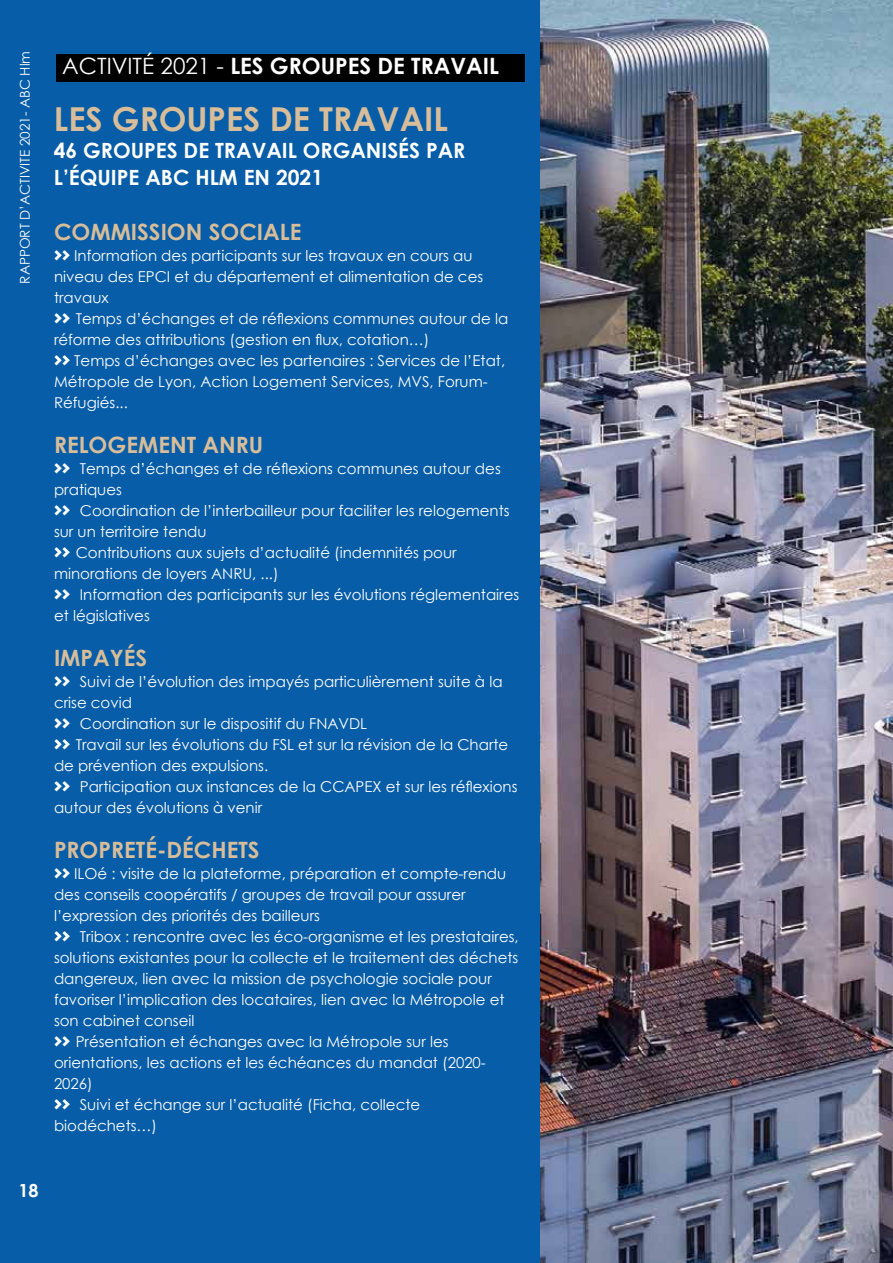
<style>
.page{position:relative;width:893px;height:1263px;background:#fff}
.page>*{position:absolute;margin:0;border:0;box-sizing:border-box;transform-origin:0 0}
.t1{font:700 33px "Century Gothic";color:#d8bd9a}
.t2{font:700 22.5px "Century Gothic";color:#d8bd9a}
.t3{font:700 22.5px "Century Gothic";color:#fff}
.t4{font:700 21px/27px "Century Gothic";color:#fff}
.t5{font:700 18px "Century Gothic";color:#fff}
.t6{font:15px/21px "Century Gothic";color:#fff}
.t7{font:13.5px "Century Gothic";color:#fff}
.s1{font-weight:400}
.s2{font-family:"Cocogoose";font-size:18px}
</style>
<div class="page">
<div style="left:0;top:0;width:540px;height:1263px;background:#075da7"></div>
<div style="left:56px;top:54px;width:468px;height:28px;background:#000"></div>
<img style="left:540px;top:0;width:353px;height:1263px">
<p class="t7" style="left:16px;top:283px;width:234px;rotate:-90deg">RAPPORT D’ACTIVITE 2021- ABC Hlm</p>
<h2 class="t3" style="left:62px;top:49px;width:438px"><span class="s1">ACTIVITÉ 2021 -</span> LES GROUPES DE TRAVAIL</h2>
<p class="t7" style="left:16px;top:268px;width:217px;rotate:-90deg">RAPPORT D’ACTIVITE 021- US 74</p>
<h1 class="t1" style="left:54px;top:94px;width:396px">LES GROUPES DE TRAVAIL</h1>
<h3 class="t4" style="left:54px;top:136px;width:413px">46 GROUPES DE TRAVAIL ORGANISÉS PAR<br>L’ÉQUIPE ABC HLM EN 2021</h3>
<h2 class="t2" style="left:54px;top:215px;width:249px">COMMISSION SOCIALE</h2>
<p class="t6" style="left:54px;top:245px;width:456px"><span class="s2">&gt;&gt;</span> Information des participants sur les travaux en cours au niveau des EPCI et du département et alimentation de ces travaux<br><span class="s2">&gt;&gt;</span> Temps d’échanges et de réflexions communes autour de la réforme des attributions (gestion en flux, cotation…)<br><span class="s2">&gt;&gt;</span> Temps d’échanges avec les partenaires : Services de l’Etat, Métropole de Lyon, Action Logement Services, MVS, Forum-Réfugiés...</p>
<h2 class="t2" style="left:54px;top:428px;width:211px">RELOGEMENT ANRU</h2>
<p class="t6" style="left:54px;top:458px;width:467px"><span class="s2">&gt;&gt;</span> Temps d’échanges et de réflexions communes autour des pratiques<br><span class="s2">&gt;&gt;</span> Coordination de l’interbailleur pour faciliter les relogements sur un territoire tendu<br><span class="s2">&gt;&gt;</span> Contributions aux sujets d’actualité (indemnités pour minorations de loyers ANRU, ...)<br><span class="s2">&gt;&gt;</span> Information des participants sur les évolutions réglementaires et législatives</p>
<h2 class="t2" style="left:54px;top:641px;width:95px">IMPAYÉS</h2>
<p class="t6" style="left:54px;top:671px;width:465px"><span class="s2">&gt;&gt;</span> Suivi de l’évolution des impayés particulièrement suite à la crise covid<br><span class="s2">&gt;&gt;</span> Coordination sur le dispositif du FNAVDL<br><span class="s2">&gt;&gt;</span> Travail sur les évolutions du FSL et sur la révision de la Charte de prévention des expulsions.<br><span class="s2">&gt;&gt;</span> Participation aux instances de la CCAPEX et sur les réflexions autour des évolutions à venir</p>
<h2 class="t2" style="left:54px;top:833px;width:207px">PROPRETÉ-DÉCHETS</h2>
<p class="t6" style="left:54px;top:863px;width:466px"><span class="s2">&gt;&gt;</span> ILOé : visite de la plateforme, préparation et compte-rendu des conseils coopératifs / groupes de travail pour assurer l’expression des priorités des bailleurs<br><span class="s2">&gt;&gt;</span> Tribox : rencontre avec les éco-organisme et les prestataires, solutions existantes pour la collecte et le traitement des déchets dangereux, lien avec la mission de psychologie sociale pour favoriser l’implication des locataires, lien avec la Métropole et son cabinet conseil<br><span class="s2">&gt;&gt;</span> Présentation et échanges avec la Métropole sur les orientations, les actions et les échéances du mandat (2020- 2026)<br><span class="s2">&gt;&gt;</span> Suivi et échange sur l’actualité (Ficha, collecte biodéchets…)</p>
<p class="t5" style="left:19px;top:1177px;width:22px">18</p>
</div>
